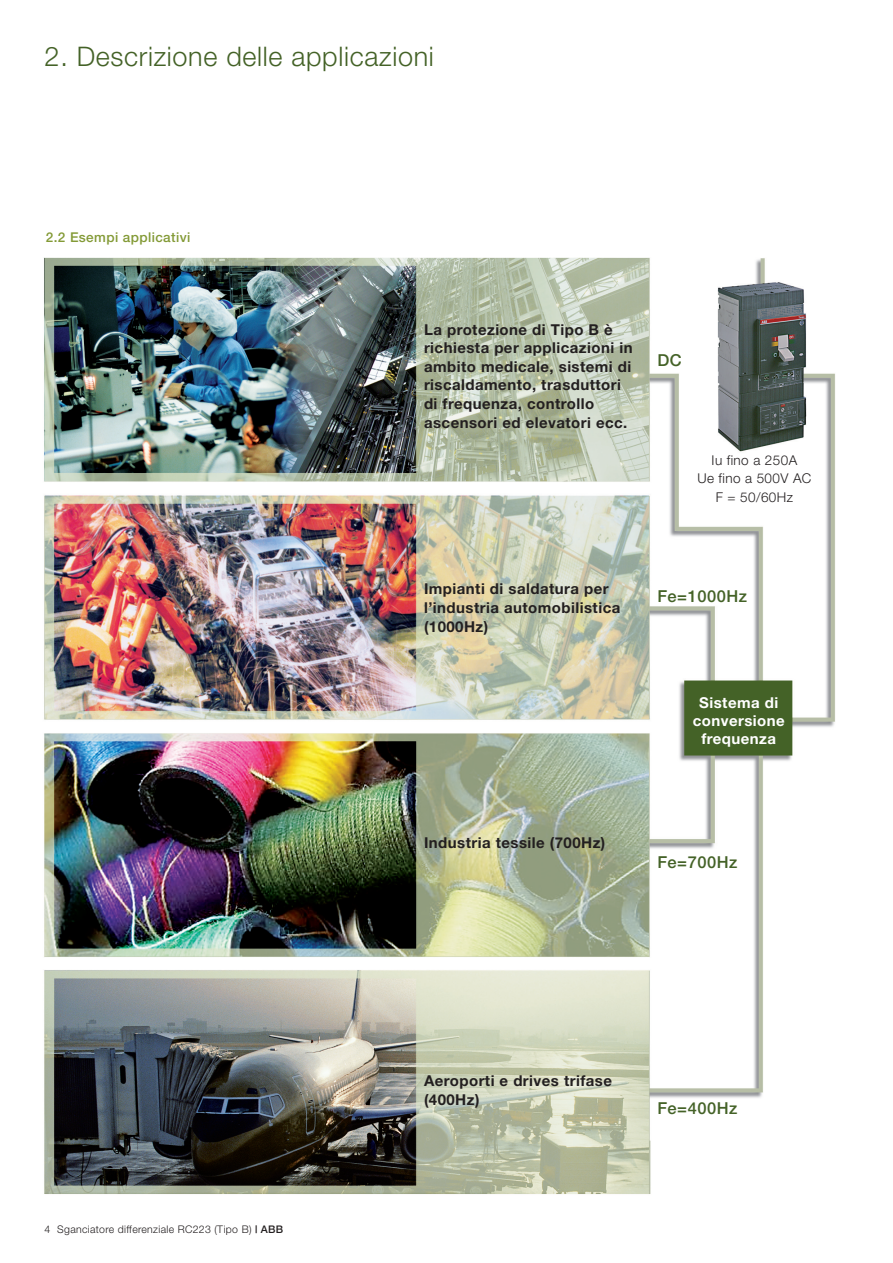
<style>
.page{position:relative;width:893px;height:1263px;background:#fff}
.page>*{position:absolute;margin:0;border:0;box-sizing:border-box;transform-origin:0 0}
.t1{font:300 27px "Helvetica Neue";letter-spacing:.025em;color:#446227}
.t2{font:500 16.5px "Helvetica Neue";letter-spacing:.03em;color:#446227}
.t3{font:700 15px/18.6px "Helvetica Neue";letter-spacing:.03em;color:#231f20}
.t4{font:700 15px/18px "Helvetica Neue";letter-spacing:.03em;color:#fff;text-align:center}
.t5{font:300 13.5px/18.6px "Helvetica Neue";letter-spacing:.03em;color:#231f20;text-align:center}
.t6{font:500 13.5px "Helvetica Neue";letter-spacing:.03em;color:#839a36}
.t7{font:300 10.5px "Helvetica Neue";letter-spacing:.03em;color:#231f20}
.s1{font-weight:500}
</style>
<div class="page">
<img style="left:44px;top:257px;width:791px;height:937px">
<h1 class="t1" style="left:45px;top:40px;width:391px">2. Descrizione delle applicazioni</h1>
<p class="t6" style="left:46px;top:229px;width:146px">2.2 Esempi applicativi</p>
<p class="t3" style="left:424px;top:320px;width:210px">La protezione di Tipo B è richiesta per applicazioni in ambito medicale, sistemi di riscaldamento, trasduttori di frequenza, controllo ascensori ed elevatori ecc.</p>
<p class="t2" style="left:657px;top:350px;width:26px">DC</p>
<p class="t5" style="left:697px;top:450px;width:116px">Iu fino a 250A<br>Ue fino a 500V AC<br>F = 50/60Hz</p>
<p class="t3" style="left:424px;top:579px;width:198px">Impianti di saldatura per l’industria automobilistica (1000Hz)</p>
<p class="t2" style="left:657px;top:586px;width:91px">Fe=1000Hz</p>
<p class="t4" style="left:693px;top:693px;width:94px">Sistema di conversione frequenza</p>
<p class="t3" style="left:424px;top:833px;width:183px">Industria tessile (700Hz)</p>
<p class="t2" style="left:657px;top:852px;width:82px">Fe=700Hz</p>
<p class="t7" style="left:45px;top:1223px;width:240px">4 Sganciatore differenziale RC223 (Tipo B) <span class="s1">| ABB</span></p>
<p class="t3" style="left:424px;top:1071px;width:189px">Aeroporti e drives trifase (400Hz)</p>
<p class="t2" style="left:657px;top:1098px;width:82px">Fe=400Hz</p>
</div>
